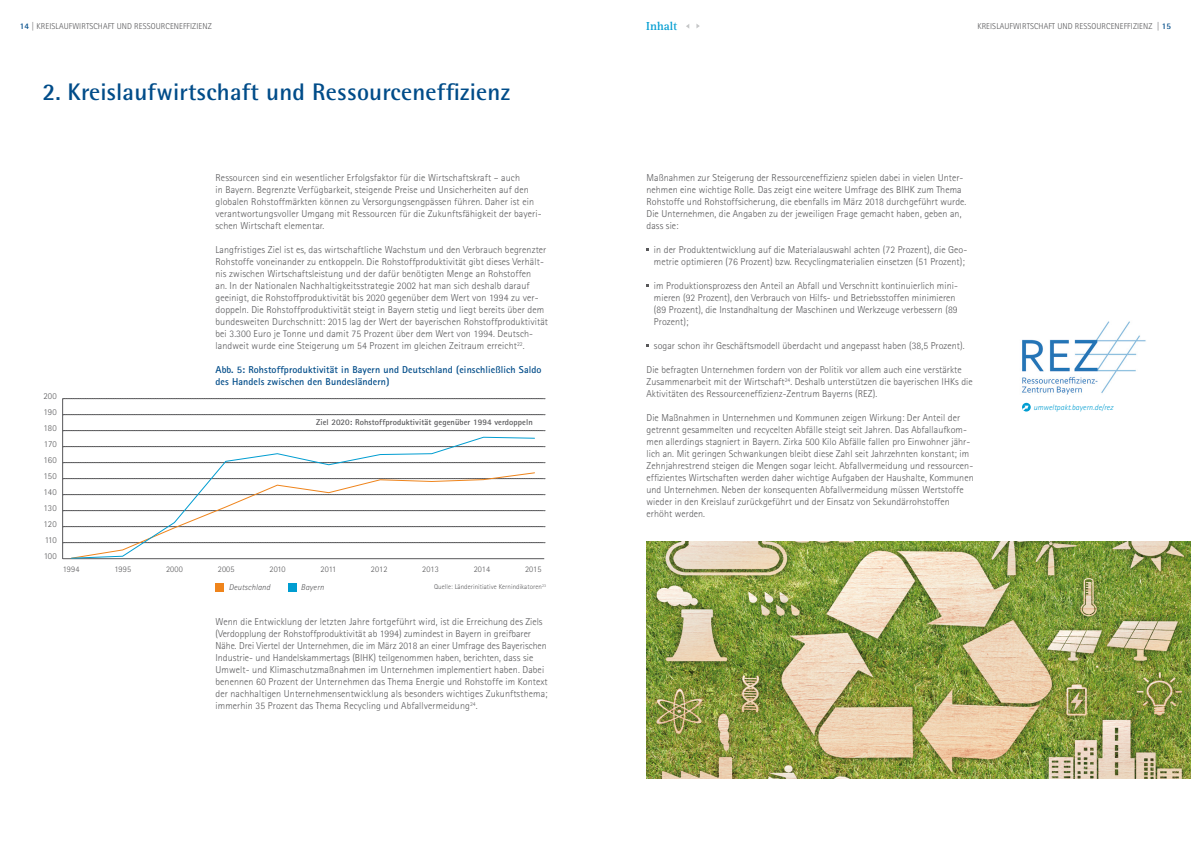
<style>
.page{position:relative;width:1191px;height:842px;background:#fff}
.page>*{position:absolute;margin:0;border:0;box-sizing:border-box;transform-origin:0 0}
.t1{font:700 24px "AT Rotis Semi Sans";letter-spacing:.01em;color:#004c89}
.t2{font:700 12px "Agfa Rotis Serif";color:#009dd1}
.t3{font:300 10px/12px "AT Rotis Sans Serif";letter-spacing:.005em;color:#58585a}
.t4{font:700 10px/12px "AT Rotis Sans Serif";letter-spacing:.01em;color:#004c89}
.t5{font:300 9px/16px "AT Rotis Sans Serif";letter-spacing:.01em;color:#58585a;text-align:justify}
.t6{font:300 8.5px "AT Rotis Sans Serif";letter-spacing:.01em;color:#58585a}
.t7{font:700 8.5px "AT Rotis Sans Serif";letter-spacing:.01em;color:#58585a}
.t8{font:italic 300 8.5px "AT Rotis Sans Serif";letter-spacing:.01em;color:#58585a}
.t9{font:italic 300 8px "AT Rotis Sans Serif";letter-spacing:.005em;color:#009dd1}
.t10{font:300 7px "AT Rotis Sans Serif";letter-spacing:.01em;color:#58585a}
.s1{font-family:"Agfa Rotis Semisans";font-weight:700;color:#004c89}
</style>
<div class="page">
<svg style="left:1022px;top:403px;width:8px;height:9px"></svg>
<svg style="left:1022px;top:406px;width:6px;height:4px"></svg>
<img style="left:1022px;top:321px;width:124px;height:74px">
<img style="left:646px;top:541px;width:545px;height:237px">
<hr style="left:63px;top:558px;width:481px;height:1px;background:#58585a">
<hr style="left:62px;top:399px;width:1px;height:160px;background:#58585a">
<svg style="left:63px;top:542px;width:482px;height:1px"></svg>
<svg style="left:63px;top:526px;width:482px;height:1px"></svg>
<svg style="left:63px;top:510px;width:482px;height:1px"></svg>
<svg style="left:63px;top:494px;width:482px;height:1px"></svg>
<svg style="left:63px;top:478px;width:482px;height:1px"></svg>
<svg style="left:63px;top:462px;width:482px;height:1px"></svg>
<svg style="left:63px;top:446px;width:482px;height:1px"></svg>
<svg style="left:63px;top:430px;width:482px;height:1px"></svg>
<svg style="left:63px;top:414px;width:482px;height:1px"></svg>
<svg style="left:63px;top:398px;width:482px;height:1px"></svg>
<div style="left:215px;top:583px;width:9px;height:8px;background:#ef841b"></div>
<div style="left:287px;top:583px;width:9px;height:8px;background:#009dd1"></div>
<svg style="left:70px;top:436px;width:465px;height:123px"></svg>
<svg style="left:696px;top:24px;width:4px;height:4px"></svg>
<p class="t2" style="left:646px;top:19px;width:32px">Inhalt</p>
<p class="t6" style="left:20px;top:21px;width:193px"><span class="s1">14</span> | KREISLAUFWIRTSCHAFT UND RESSOURCENEFFIZIENZ</p>
<p class="t6" style="left:977px;top:21px;width:195px">KREISLAUFWIRTSCHAFT UND RESSOURCENEFFIZIENZ | <span class="s1">15</span></p>
<h1 class="t1" style="left:43px;top:77px;width:469px">2. Kreislaufwirtschaft und Ressourceneffizienz</h1>
<p class="t5" style="left:44px;top:388px;width:15px">200<br>190<br>180<br>170<br>160<br>150<br>140<br>130<br>120<br>110<br>100</p>
<p class="t3" style="left:215px;top:172px;width:328px">Ressourcen sind ein wesentlicher Erfolgsfaktor für die Wirtschaftskraft – auch<br>in Bayern. Begrenzte Verfügbarkeit, steigende Preise und Unsicherheiten auf den globalen Rohstoffmärkten können zu Versorgungsengpässen führen. Daher ist ein verantwortungsvoller Umgang mit Ressourcen für die Zukunftsfähigkeit der bayeri&shy;schen Wirtschaft elementar.</p>
<p class="t3" style="left:215px;top:244px;width:334px">Langfristiges Ziel ist es, das wirtschaftliche Wachstum und den Verbrauch begrenzter Rohstoffe voneinander zu entkoppeln. Die Rohstoffproduktivität gibt dieses Verhält&shy;nis zwischen Wirtschaftsleistung und der dafür benötigten Menge an Rohstoffen<br>an. In der Nationalen Nachhaltigkeitsstrategie 2002 hat man sich deshalb darauf geeinigt, die Rohstoffproduktivität bis 2020 gegenüber dem Wert von 1994 zu ver&shy;doppeln. Die Rohstoffproduktivität steigt in Bayern stetig und liegt bereits über dem bundesweiten Durchschnitt: 2015 lag der Wert der bayerischen Rohstoffproduktivität bei 3.300 Euro je Tonne und damit 75 Prozent über dem Wert von 1994. Deutsch&shy;landweit wurde eine Steigerung um 54 Prozent im gleichen Zeitraum erreicht<sup>22</sup>.</p>
<p class="t4" style="left:215px;top:363px;width:327px">Abb. 5: Rohstoffproduktivität in Bayern und Deutschland (einschließlich Saldo des Handels zwischen den Bundesländern)</p>
<p class="t7" style="left:316px;top:417px;width:218px">Ziel 2020: Rohstoffproduktivität gegenüber 1994 verdoppeln</p>
<p class="t6" style="left:63px;top:564px;width:18px">1994</p>
<p class="t6" style="left:114px;top:564px;width:18px">1995</p>
<p class="t6" style="left:166px;top:564px;width:18px">2000</p>
<p class="t6" style="left:218px;top:564px;width:18px">2005</p>
<p class="t6" style="left:269px;top:564px;width:18px">2010</p>
<p class="t6" style="left:320px;top:564px;width:17px">2011</p>
<p class="t6" style="left:371px;top:564px;width:18px">2012</p>
<p class="t6" style="left:422px;top:564px;width:18px">2013</p>
<p class="t6" style="left:473px;top:564px;width:18px">2014</p>
<p class="t6" style="left:525px;top:564px;width:18px">2015</p>
<p class="t8" style="left:229px;top:582px;width:43px">Deutschland</p>
<p class="t8" style="left:301px;top:582px;width:25px">Bayern</p>
<p class="t10" style="left:434px;top:583px;width:113px">Quelle: Länderinitiative Kernindikatoren<sup>23</sup></p>
<p class="t3" style="left:215px;top:616px;width:334px">Wenn die Entwicklung der letzten Jahre fortgeführt wird, ist die Erreichung des Ziels (Verdopplung der Rohstoffproduktivität ab 1994) zumindest in Bayern in greifbarer Nähe. Drei Viertel der Unternehmen, die im März 2018 an einer Umfrage des Bayerischen Industrie- und Handelskammertags (BIHK) teilgenommen haben, berichten, dass sie Umwelt- und Klimaschutzmaßnahmen im Unternehmen implementiert haben. Dabei benennen 60 Prozent der Unternehmen das Thema Energie und Rohstoffe im Kontext der nachhaltigen Unternehmensentwicklung als besonders wichtiges Zukunftsthema; immerhin 35 Prozent das Thema Recycling und Abfallvermeidung<sup>24</sup>.</p>
<p class="t3" style="left:646px;top:172px;width:321px">Maßnahmen zur Steigerung der Ressourceneffizienz spielen dabei in vielen Unter&shy;nehmen eine wichtige Rolle. Das zeigt eine weitere Umfrage des BIHK zum Thema Rohstoffe und Rohstoffsicherung, die ebenfalls im März 2018 durchgeführt wurde.<br>Die Unternehmen, die Angaben zu der jeweiligen Frage gemacht haben, geben an, dass sie:</p>
<p class="t3" style="left:654px;top:244px;width:315px">in der Produktentwicklung auf die Materialauswahl achten (72 Prozent), die Geo&shy;metrie optimieren (76 Prozent) bzw. Recyclingmaterialien einsetzen (51 Prozent);</p>
<p class="t3" style="left:654px;top:280px;width:305px">im Produktionsprozess den Anteil an Abfall und Verschnitt kontinuierlich mini&shy;mieren (92 Prozent), den Verbrauch von Hilfs- und Betriebsstoffen minimieren (89 Prozent), die Instandhaltung der Maschinen und Werkzeuge verbessern (89<br>Prozent);</p>
<p class="t3" style="left:654px;top:340px;width:312px">sogar schon ihr Geschäftsmodell überdacht und angepasst haben (38,5 Prozent).</p>
<p class="t3" style="left:646px;top:364px;width:328px">Die befragten Unternehmen fordern von der Politik vor allem auch eine verstärkte<br>Zusammenarbeit mit der Wirtschaft<sup>24</sup>. Deshalb unterstützen die bayerischen IHKs die<br>Aktivitäten des Ressourceneffizienz-Zentrum Bayerns (REZ).</p>
<p class="t3" style="left:646px;top:412px;width:329px">Die Maßnahmen in Unternehmen und Kommunen zeigen Wirkung: Der Anteil der getrennt gesammelten und recycelten Abfälle steigt seit Jahren. Das Abfallaufkom&shy;men allerdings stagniert in Bayern. Zirka 500 Kilo Abfälle fallen pro Einwohner jähr&shy;lich an. Mit geringen Schwankungen bleibt diese Zahl seit Jahrzehnten konstant; im Zehnjahrestrend steigen die Mengen sogar leicht. Abfallvermeidung und ressourcen&shy;effizientes Wirtschaften werden daher wichtige Aufgaben der Haushalte, Kommunen und Unternehmen. Neben der konsequenten Abfallvermeidung müssen Wertstoffe wieder in den Kreislauf zurückgeführt und der Einsatz von Sekundärrohstoffen erhöht werden.</p>
<p class="t9" style="left:1033px;top:402px;width:81px">umweltpakt.bayern.de/rez</p>
</div>
